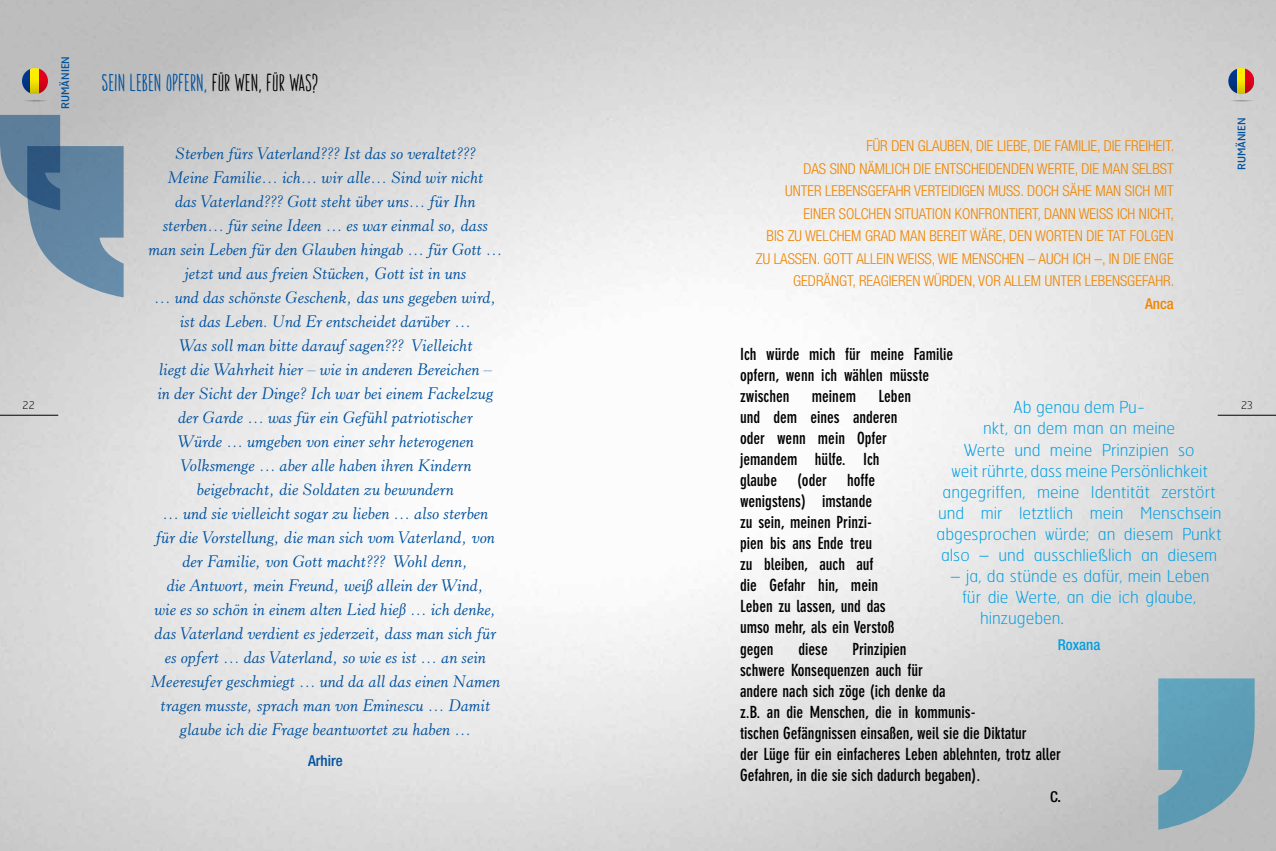
<style>
.page{position:relative;width:1276px;height:851px;background:#fff}
.page>*{position:absolute;margin:0;border:0;box-sizing:border-box;transform-origin:0 0}
.t1{font:700 22.5px "Amarelinha";letter-spacing:.04em;color:#00519e}
.t2{font:italic 16.5px/24px "Horley Old Style";color:#00519e;text-align:center}
.t3{font:700 condensed 16.5px/21px "DIN Neuzeit Grotesk";color:#000}
.t4{font:100 16.5px/21px "Hermes";color:#009ee0;text-align:center}
.t5{font:300 condensed 15px/22.5px "Helvetica Neue";color:#ef8400;text-align:right}
.t6{font:500 condensed 15px "Helvetica Neue";color:#00519e}
.t7{font:500 condensed 15px "Helvetica Neue";color:#009ee0}
.t8{font:500 condensed 15px "Helvetica Neue";color:#ef8400}
.t9{font:500 condensed 15px "Helvetica Neue";color:#000}
.t10{font:10.5px "Hermes";color:#00519e}
.t11{font:100 10.5px "Hermes";color:#000}
.s1{color:#000}
</style>
<div class="page">
<svg style="left:1158px;top:678px;width:96px;height:151px;background:#6ea3b7"></svg>
<svg style="left:0;top:115px;width:124px;height:182px;background:#7f97ab"></svg>
<svg style="left:22px;top:68px;width:9px;height:26px"></svg>
<svg style="left:39px;top:68px;width:9px;height:26px"></svg>
<svg style="left:21px;top:99px;width:28px;height:3px"></svg>
<svg style="left:22px;top:68px;width:26px;height:26px"></svg>
<div style="left:1228px;top:68px;width:9px;height:26px;background:#cfcfcf"></div>
<svg style="left:1245px;top:68px;width:9px;height:26px"></svg>
<svg style="left:1227px;top:99px;width:28px;height:3px"></svg>
<svg style="left:1228px;top:68px;width:26px;height:26px"></svg>
<hr style="left:0;top:415px;width:58px;height:1px;background:#000">
<hr style="left:1217px;top:415px;width:59px;height:1px;background:#000">
<p class="t10" style="left:58px;top:109px;width:53px;rotate:-90deg">Rumänien</p>
<h1 class="t1" style="left:102px;top:70px;width:217px">SEIN LEBEN OPFERN, <span class="s1">FÜR WEN, FÜR WAS?</span></h1>
<p class="t10" style="left:1235px;top:170px;width:53px;rotate:-90deg">Rumänien</p>
<p class="t5" style="left:756px;top:135px;width:420px">FÜR DEN GLAUBEN, DIE LIEBE, DIE FAMILIE, DIE FREIHEIT.<br>DAS SIND NÄMLICH DIE ENTSCHEIDENDEN WERTE, DIE MAN SELBST<br>UNTER LEBENSGEFAHR VERTEIDIGEN MUSS. DOCH SÄHE MAN SICH MIT EINER SOLCHEN SITUATION KONFRONTIERT, DANN WEISS ICH NICHT,<br>BIS ZU WELCHEM GRAD MAN BEREIT WÄRE, DEN WORTEN DIE TAT FOLGEN ZU LASSEN. GOTT ALLEIN WEISS, WIE MENSCHEN – AUCH ICH –, IN DIE ENGE GEDRÄNGT, REAGIEREN WÜRDEN, VOR ALLEM UNTER LEBENSGEFAHR.</p>
<p class="t8" style="left:1145px;top:294px;width:30px">Anca</p>
<p class="t3" style="left:740px;top:344px;width:215px">Ich würde mich für meine Familie opfern, wenn ich wählen müsste zwischen</p>
<p class="t2" style="left:148px;top:141px;width:355px">Sterben fürs Vaterland??? Ist das so veraltet???<br>Meine Familie… ich… wir alle… Sind wir nicht<br>das Vaterland??? Gott steht über uns… für Ihn sterben… für seine Ideen … es war einmal so, dass man sein Leben für den Glauben hingab … für Gott … jetzt und aus freien Stücken, Gott ist in uns<br>… und das schönste Geschenk, das uns gegeben wird, ist das Leben. Und Er entscheidet darüber …<br>Was soll man bitte darauf sagen??? Vielleicht<br>liegt die Wahrheit hier – wie in anderen Bereichen –<br>in der Sicht der Dinge? Ich war bei einem Fackelzug der Garde … was für ein Gefühl patriotischer<br>Würde … umgeben von einer sehr heterogenen Volksmenge … aber alle haben ihren Kindern beigebracht, die Soldaten zu bewundern<br>… und sie vielleicht sogar zu lieben … also sterben<br>für die Vorstellung, die man sich vom Vaterland, von der Familie, von Gott macht??? Wohl denn,<br>die Antwort, mein Freund, weiß allein der Wind,<br>wie es so schön in einem alten Lied hieß … ich denke, das Vaterland verdient es jederzeit, dass man sich für es opfert … das Vaterland, so wie es ist … an sein Meeresufer geschmiegt … und da all das einen Namen tragen musste, sprach man von Eminescu … Damit glaube ich die Frage beantwortet zu haben …</p>
<p class="t6" style="left:308px;top:751px;width:36px">Arhire</p>
<p class="t3" style="left:740px;top:386px;width:173px;text-indent:138px">Leben und dem eines anderen oder wenn mein Opfer jemandem hülfe. Ich glaube (oder hoffe wenigstens) imstande<br>zu sein, meinen Prinzi-<br>pien bis ans Ende treu<br>zu bleiben, auch auf<br>die Gefahr hin, mein<br>Leben zu lassen, und das umso mehr, als ein Verstoß gegen</p>
<p class="t3" style="left:812px;top:386px;width:46px">meinem</p>
<p class="t11" style="left:23px;top:398px;width:14px">22</p>
<p class="t11" style="left:1241px;top:398px;width:13px">23</p>
<p class="t4" style="left:936px;top:396px;width:287px">Ab genau dem Pu-<br>nkt, an dem man an meine<br>Werte und meine Prinzipien so<br>weit rührte, dass meine Persönlichkeit angegriffen, meine Identität zerstört und mir letztlich mein Menschsein abgesprochen würde; an diesem Punkt also – und ausschließlich an diesem</p>
<p class="t4" style="left:950px;top:564px;width:261px">– ja, da stünde es dafür, mein Leben</p>
<p class="t4" style="left:962px;top:585px;width:236px">für die Werte, an die ich glaube,</p>
<p class="t4" style="left:980px;top:606px;width:85px">hinzugeben.</p>
<p class="t7" style="left:1058px;top:635px;width:44px">Roxana</p>
<p class="t3" style="left:740px;top:638px;width:323px;text-indent:112px">Prinzipien<br>schwere Konsequenzen auch für<br>andere nach sich zöge (ich denke da<br>z.B. an die Menschen, die in kommunis-<br>tischen Gefängnissen einsaßen, weil sie die Diktatur<br>der Lüge für ein einfacheres Leben ablehnten, trotz aller Gefahren, in die sie sich dadurch begaben).</p>
<p class="t9" style="left:1050px;top:787px;width:13px">C.</p>
<p class="t3" style="left:798px;top:638px;width:31px">diese</p>
</div>
